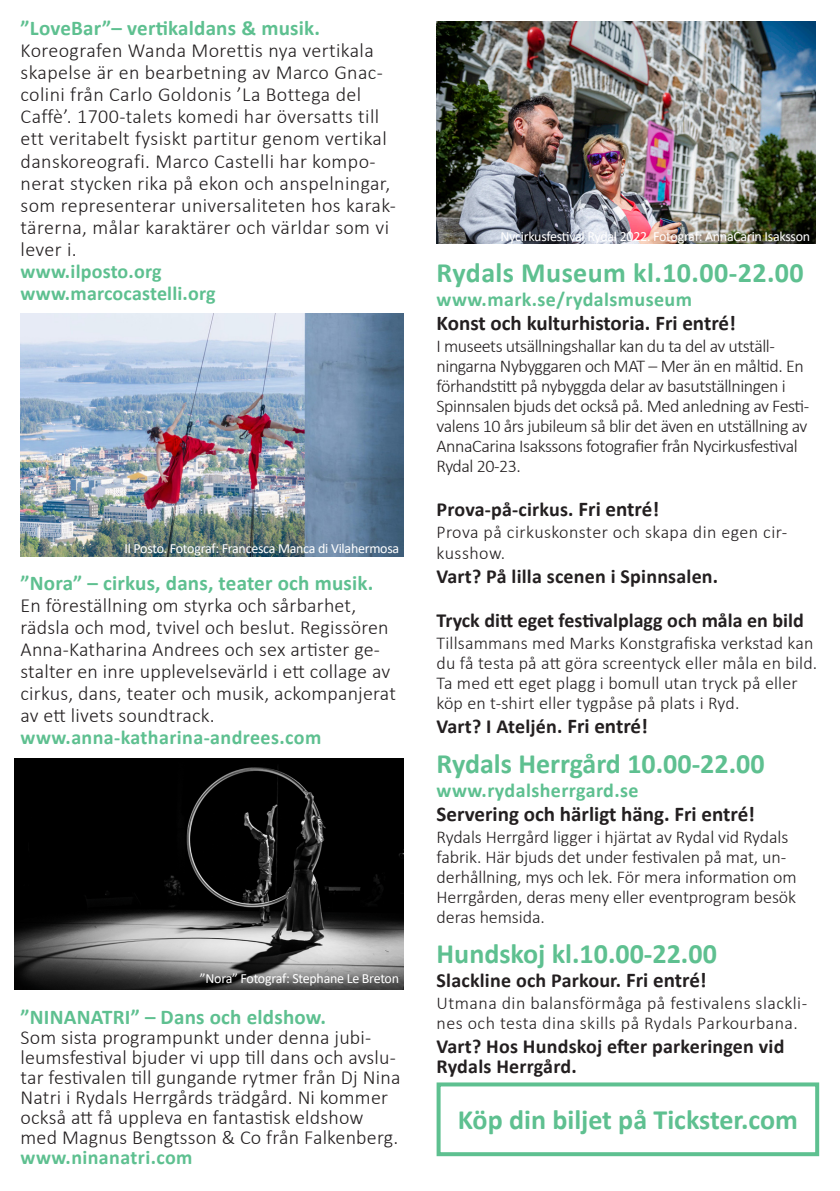
<style>
.page{position:relative;width:840px;height:1191px;background:#fff}
.page>*{position:absolute;margin:0;border:0;box-sizing:border-box;transform-origin:0 0}
.t1{font:700 28px "Calibri";color:#5ec090}
.t2{font:700 21px "Calibri";letter-spacing:.01em;color:#5ec090}
.t3{font:700 21px "Calibri";color:#231f20}
.t4{font:300 20px/22px "Calibri";letter-spacing:.01em;color:#231f20}
.t5{font:700 20px/20px "Calibri";letter-spacing:.01em;color:#231f20}
.t6{font:700 20px "Calibri";letter-spacing:.02em;color:#5ec090}
.t7{font:300 18px/20px "Calibri";letter-spacing:-.005em;color:#231f20}
.t8{font:300 18px/20px "Calibri";letter-spacing:-.025em;color:#231f20}
.t9{font:300 18px/20px "Calibri";letter-spacing:.025em;color:#231f20}
.t10{font:14px "Calibri";letter-spacing:-.02em;color:#fff}
.s1{font-weight:700;color:#5ec090}
.s2{font-size:21px}
</style>
<div class="page">
<div style="left:436px;top:1082px;width:382px;height:74px;border:4px solid #5ec090"></div>
<img style="left:21px;top:313px;width:382px;height:243px">
<img style="left:14px;top:758px;width:389px;height:231px">
<img style="left:436px;top:21px;width:378px;height:223px">
<p class="t2" style="left:21px;top:14px;width:301px">”LoveBar”– vertikaldans &amp; musik.</p>
<p class="t4" style="left:21px;top:40px;width:376px">Koreografen Wanda Morettis nya vertikala skapelse är en bearbetning av Marco Gnac&shy;colini från Carlo Goldonis ’La Bottega del Caffè’. 1700-talets komedi har översatts till ett veritabelt fysiskt partitur genom vertikal danskoreografi. Marco Castelli har kompo&shy;nerat stycken rika på ekon och anspelningar, som representerar universaliteten hos karak&shy;tärerna, målar karaktärer och världar som vi lever i.<br><span class="s1">www.ilposto.org<br>www.marcocastelli.org</span></p>
<p class="t10" style="left:124px;top:538px;width:276px">Il Posto. Fotograf: Francesca Manca di Vilahermosa</p>
<p class="t2" style="left:21px;top:568px;width:354px">”Nora” – cirkus, dans, teater och musik.</p>
<p class="t4" style="left:21px;top:594px;width:376px">En föreställning om styrka och sårbarhet, rädsla och mod, tvivel och beslut. Regissören Anna-Katharina Andrees och sex artister ge&shy;stalter en inre upplevelsevärld i ett collage av cirkus, dans, teater och musik, ackompanjerat av ett livets soundtrack. <span class="s1">www.anna-katharina-andrees.com</span></p>
<p class="t10" style="left:200px;top:968px;width:200px">”Nora” Fotograf: Stephane Le Breton</p>
<p class="t2" style="left:21px;top:1002px;width:307px">”NINANATRI” – Dans och eldshow.</p>
<p class="t4" style="left:21px;top:1027px;width:381px;line-height:20px">Som sista programpunkt under denna jubi&shy;leumsfestival bjuder vi upp till dans och avslu&shy;tar festivalen till gungande rytmer från Dj Nina Natri i Rydals Herrgårds trädgård. Ni kommer också att få uppleva en fantastisk eldshow med Magnus Bengtsson &amp; Co från Falkenberg. <span class="s1">www.ninanatri.com</span></p>
<p class="t10" style="left:500px;top:226px;width:311px">Nycirkusfestival Rydal 2022. Fotograf: AnnaCarin Isaksson</p>
<p class="t1" style="left:436px;top:253px;width:368px">Rydals Museum kl.10.00-22.00</p>
<p class="t6" style="left:436px;top:286px;width:257px">www.mark.se/rydalsmuseum</p>
<p class="t3" style="left:436px;top:308px;width:301px">Konst och kulturhistoria. Fri entré!</p>
<p class="t8" style="left:436px;top:336px;width:374px">I museets utsällningshallar kan du ta del av utställ&shy;ningarna Nybyggaren och MAT – Mer än en måltid. En förhandstitt på nybyggda delar av basutställningen i Spinnsalen bjuds det också på. Med anledning av Festi&shy;valens 10 års jubileum så blir det även en utställning av AnnaCarina Isakssons fotografier från Nycirkusfestival Rydal 20-23.</p>
<p class="t5" style="left:436px;top:499px;width:224px">Prova-på-cirkus. <span class="s2">Fri entré!</span></p>
<p class="t9" style="left:436px;top:522px;width:352px">Prova på cirkuskonster och skapa din egen cir&shy;kusshow.</p>
<p class="t5" style="left:436px;top:565px;width:283px">Vart? På lilla scenen i Spinnsalen.</p>
<p class="t5" style="left:436px;top:609px;width:368px">Tryck ditt eget festivalplagg och måla en bild</p>
<p class="t7" style="left:436px;top:632px;width:382px">Tillsammans med Marks Konstgrafiska verkstad kan du få testa på att göra screentyck eller måla en bild.<br>Ta med ett eget plagg i bomull utan tryck på eller köp en t-shirt eller tygpåse på plats i Ryd.</p>
<p class="t5" style="left:436px;top:715px;width:213px">Vart? I Ateljén. <span class="s2">Fri entré!</span></p>
<p class="t1" style="left:436px;top:743px;width:329px">Rydals Herrgård 10.00-22.00</p>
<p class="t6" style="left:436px;top:776px;width:203px">www.rydalsherrgard.se</p>
<p class="t3" style="left:436px;top:798px;width:320px">Servering och härligt häng. Fri entré!</p>
<p class="t7" style="left:436px;top:826px;width:361px">Rydals Herrgård ligger i hjärtat av Rydal vid Rydals fabrik. Här bjuds det under festivalen på mat, un&shy;derhållning, mys och lek. För mera information om Herrgården, deras meny eller eventprogram besök deras hemsida.</p>
<p class="t1" style="left:436px;top:933px;width:281px">Hundskoj kl.10.00-22.00</p>
<p class="t5" style="left:436px;top:969px;width:271px">Slackline och Parkour. <span class="s2">Fri entré!</span></p>
<p class="t9" style="left:436px;top:992px;width:372px">Utmana din balansförmåga på festivalens slackli&shy;nes och testa dina skills på Rydals Parkourbana.</p>
<p class="t5" style="left:436px;top:1035px;width:349px">Vart? Hos Hundskoj efter parkeringen vid<br>Rydals Herrgård.</p>
<p class="t1" style="left:457px;top:1100px;width:341px">Köp din biljet på Tickster.com</p>
</div>
